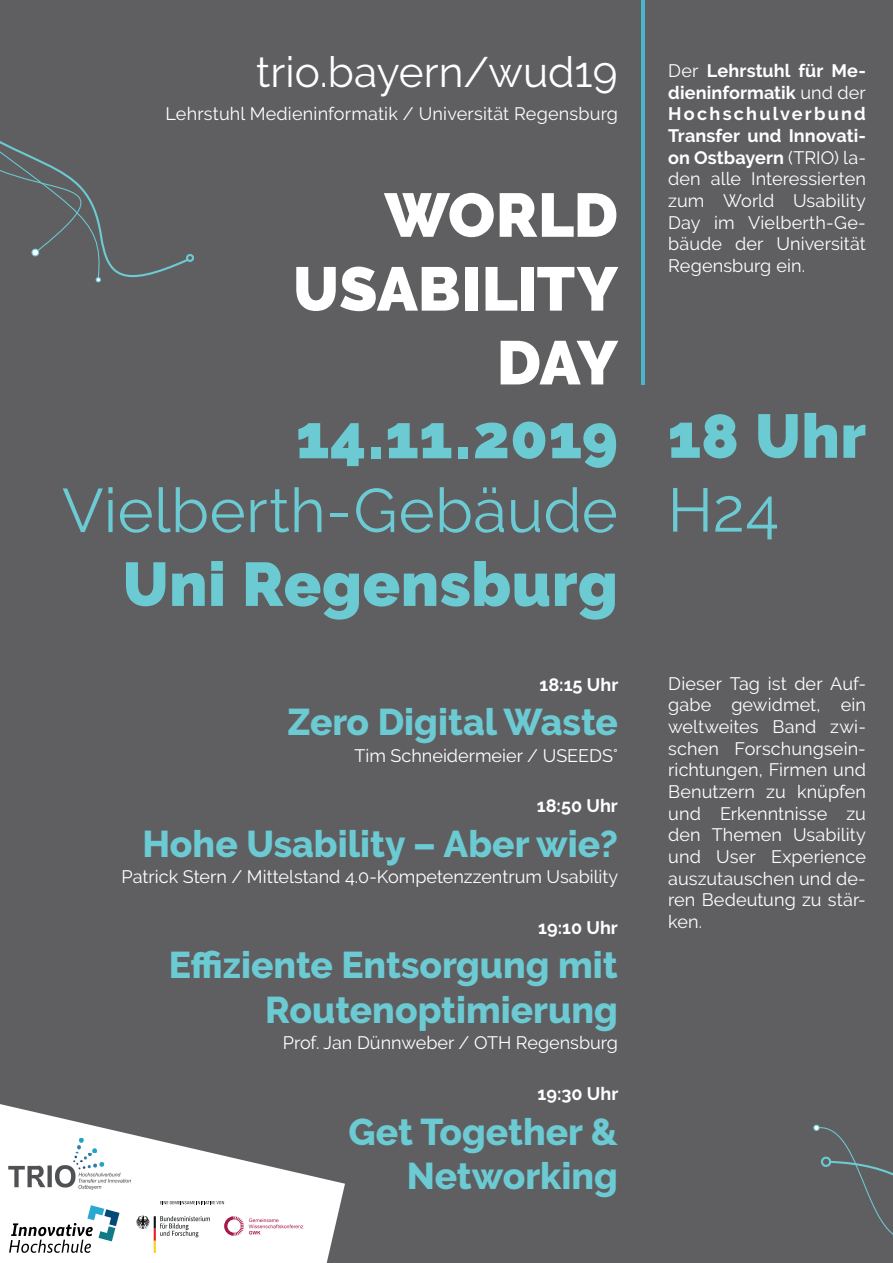
<style>
.page{position:relative;width:893px;height:1263px;background:#5f5f62}
.page>*{position:absolute;margin:0;border:0;box-sizing:border-box;transform-origin:0 0}
.t1{font:900 61.5px "Raleway";letter-spacing:.01em;color:#6ccad3}
.t2{font:61.5px "Raleway";letter-spacing:.005em;color:#6ccad3}
.t3{font:900 61.5px/73.8px "Raleway";color:#fff;text-align:right}
.t4{font:42.45px "Raleway";color:#fff}
.t5{font:800 37.12px/44.5px "Raleway";color:#6ccad3;text-align:right}
.t6{font:18px/21.6px "Raleway";color:#fff;text-align:justify}
.t7{font:700 18px "Raleway";color:#fff}
.s1{font-weight:700}
</style>
<div class="page">
<svg style="left:0;top:1104px;width:345px;height:159px;fill:#fff"></svg>
<svg style="left:136px;top:1216px;width:74px;height:37px;background:#e5e3e1"></svg>
<svg style="left:9px;top:1205px;width:110px;height:48px;background:#cbd3d6"></svg>
<svg style="left:160px;top:1201px;width:64px;height:3px"></svg>
<svg style="left:224px;top:1216px;width:79px;height:20px;background:#f1dae1"></svg>
<hr style="left:641px;top:0;width:4px;height:384px;background:#4ab6cb">
<img style="left:8px;top:1138px;width:122px;height:51px">
<img style="left:38px;top:1138px;width:92px;height:15px">
<img style="left:38px;top:1162px;width:92px;height:27px">
<svg style="left:0;top:141px;width:194px;height:142px"></svg>
<svg style="left:813px;top:1124px;width:80px;height:111px"></svg>
<h2 class="t4" style="left:256px;top:48px;width:363px">trio.bayern/wud19</h2>
<p class="t6" style="left:166px;top:103px;width:454px">Lehrstuhl Medieninformatik / Universität Regensburg</p>
<h1 class="t3" style="left:293px;top:178px;width:326px">WORLD<br>USABILITY<br>DAY</h1>
<h1 class="t1" style="left:296px;top:401px;width:324px">14.11.2019</h1>
<h1 class="t2" style="left:62px;top:475px;width:557px">Vielberth-Gebäude</h1>
<h1 class="t1" style="left:123px;top:549px;width:496px">Uni Regensburg</h1>
<p class="t7" style="left:539px;top:674px;width:80px">18:15 Uhr</p>
<h3 class="t5" style="left:288px;top:700px;width:332px">Zero Digital Waste</h3>
<p class="t6" style="left:354px;top:744px;width:265px">Tim Schneidermeier / USEEDS°</p>
<p class="t7" style="left:537px;top:795px;width:83px">18:50 Uhr</p>
<h3 class="t5" style="left:142px;top:822px;width:477px">Hohe Usability – Aber wie?</h3>
<p class="t6" style="left:122px;top:866px;width:498px">Patrick Stern / Mittelstand 4.0-Kompetenzzentrum Usability</p>
<p class="t7" style="left:538px;top:917px;width:81px">19:10 Uhr</p>
<h3 class="t5" style="left:169px;top:943px;width:450px">Effiziente Entsorgung mit<br>Routenoptimierung</h3>
<p class="t6" style="left:283px;top:1032px;width:336px">Prof. Jan Dünnweber / OTH Regensburg</p>
<p class="t7" style="left:537px;top:1083px;width:82px">19:30 Uhr</p>
<h3 class="t5" style="left:349px;top:1109px;width:271px">Get Together &amp;<br>Networking</h3>
<p class="t6" style="left:668px;top:60px;width:199px">Der <span class="s1">Lehrstuhl für Me&shy;dieninformatik</span> und der <span class="s1">Hochschulverbund Transfer und Innovati&shy;on Ostbayern</span> (TRIO) la&shy;den alle Interessierten zum World Usability Day im Vielberth-Ge&shy;bäude der Universität Regensburg ein.</p>
<h1 class="t1" style="left:668px;top:400px;width:200px">18 Uhr</h1>
<h1 class="t2" style="left:668px;top:474px;width:113px">H24</h1>
<p class="t6" style="left:668px;top:673px;width:199px">Dieser Tag ist der Auf&shy;gabe gewidmet, ein weltweites Band zwi&shy;schen Forschungsein&shy;richtungen, Firmen und Benutzern zu knüpfen und Erkenntnisse zu den Themen Usability und User Experience auszutauschen und de&shy;ren Bedeutung zu stär&shy;ken.</p>
</div>
